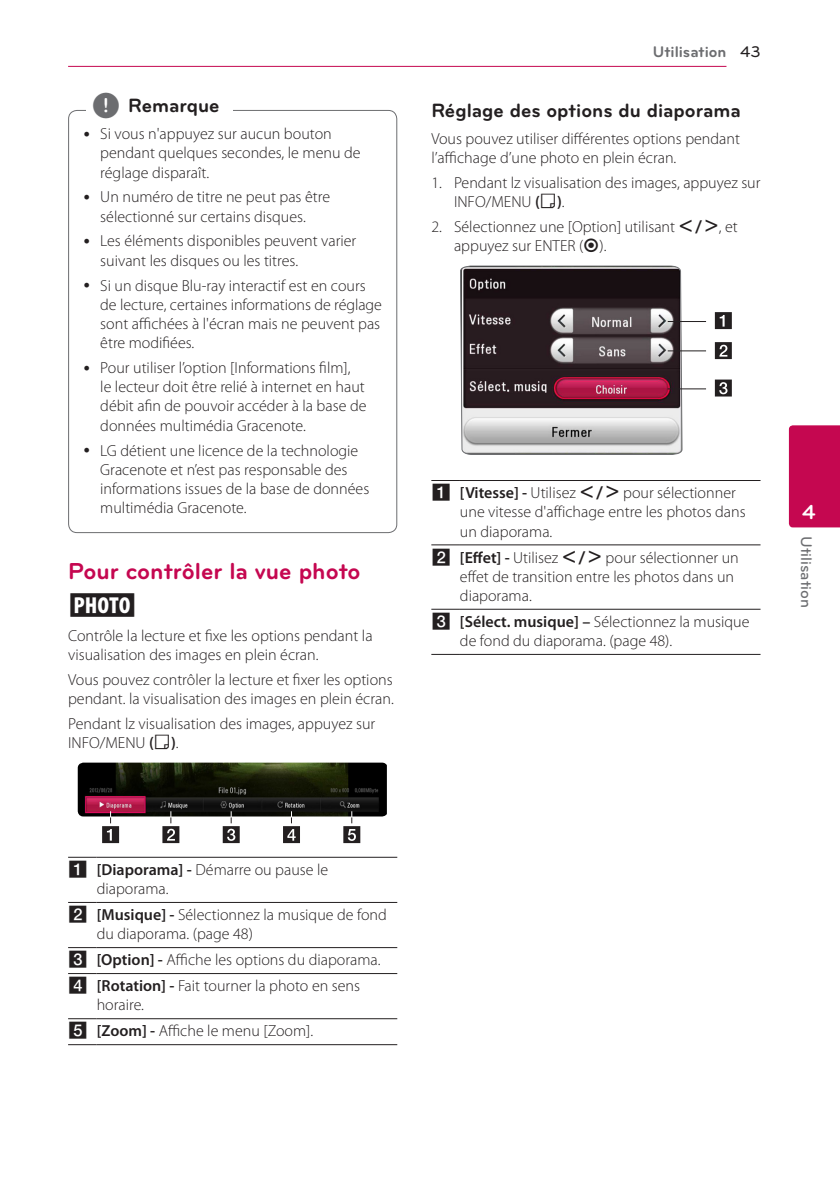
<style>
.page{position:relative;width:840px;height:1191px;background:#fff}
.page>*{position:absolute;margin:0;border:0;box-sizing:border-box;transform-origin:0 0}
.Title_2{font:700 24px "Bryant LG";color:#c50750}
.Content_text_Light{font:24px "UPSYS Common";color:#231f20}
.t1{font:700 21px "Bryant LG";color:#fff}
.Title_3{font:700 20px "Bryant LG";color:#231f20}
.Content_text_Light-2{font:300 16px/19.2px "Myriad Pro";color:#231f20}
.Content_text_SemiBol{font:300 16px/19.2px "Myriad Pro";color:#231f20}
.Content_text_Num{font:300 16px/19.2px "Myriad Pro";color:#231f20}
.t2{font:700 16px "Bryant LG";color:#6c6d70}
.t3{font:500 16px "Bryant LG";color:#6c6d70}
.Content_text_Light-3{font:16px "UPSYS Boxed Number";color:#231f20}
.s1{font-family:"UPSYS Common";font-weight:400;font-size:30px;color:#6c6d70}
.s2{font-weight:600}
.s3{font-family:"UPSYS Common";font-weight:400}
.s4{font-weight:500;color:#231f20}
</style>
<div class="page">
<hr style="left:68px;top:66px;width:658px;height:1px;background:#c50750">
<div style="left:788px;top:425px;width:51px;height:102px;background:#c50750"></div>
<img style="left:78px;top:762px;width:308px;height:54px">
<svg style="left:162px;top:811px;width:17px;height:32px"></svg>
<svg style="left:102px;top:811px;width:17px;height:32px"></svg>
<svg style="left:222px;top:811px;width:17px;height:32px"></svg>
<svg style="left:283px;top:811px;width:17px;height:32px"></svg>
<svg style="left:343px;top:811px;width:17px;height:32px"></svg>
<hr style="left:97px;top:1018px;width:300px;height:1px;background:#231f20">
<svg style="left:68px;top:1044px;width:29px;height:1px"></svg>
<svg style="left:68px;top:856px;width:29px;height:1px"></svg>
<hr style="left:97px;top:856px;width:300px;height:1px;background:#231f20">
<svg style="left:68px;top:902px;width:29px;height:1px"></svg>
<hr style="left:97px;top:902px;width:300px;height:1px;background:#231f20">
<svg style="left:68px;top:947px;width:29px;height:1px"></svg>
<hr style="left:97px;top:947px;width:300px;height:1px;background:#231f20">
<svg style="left:68px;top:973px;width:29px;height:1px"></svg>
<hr style="left:97px;top:973px;width:300px;height:1px;background:#231f20">
<svg style="left:68px;top:1018px;width:29px;height:1px"></svg>
<hr style="left:97px;top:1044px;width:300px;height:1px;background:#231f20">
<svg style="left:459px;top:65px;width:223px;height:589px"></svg>
<svg style="left:714px;top:312px;width:17px;height:17px"></svg>
<svg style="left:714px;top:379px;width:17px;height:17px"></svg>
<svg style="left:714px;top:342px;width:17px;height:17px"></svg>
<hr style="left:667px;top:321px;width:38px;height:1px;background:#231f20">
<hr style="left:667px;top:350px;width:38px;height:1px;background:#231f20">
<hr style="left:667px;top:388px;width:38px;height:1px;background:#231f20">
<svg style="left:431px;top:480px;width:28px;height:1px"></svg>
<hr style="left:459px;top:480px;width:301px;height:1px;background:#231f20">
<svg style="left:431px;top:544px;width:28px;height:1px"></svg>
<hr style="left:459px;top:544px;width:301px;height:1px;background:#231f20">
<svg style="left:431px;top:609px;width:28px;height:1px"></svg>
<hr style="left:459px;top:609px;width:301px;height:1px;background:#231f20">
<svg style="left:431px;top:654px;width:28px;height:1px"></svg>
<hr style="left:459px;top:654px;width:301px;height:1px;background:#231f20">
<p class="Title_3" style="left:92px;top:93px;width:129px"><span class="s1">,</span> Remarque</p>
<p class="Content_text_Light-2" style="left:100px;top:124px;width:261px">Si vous n'appuyez sur aucun bouton pendant quelques secondes, le menu de réglage disparaît.</p>
<p class="Content_text_Light-2" style="left:100px;top:187px;width:231px">Un numéro de titre ne peut pas être sélectionné sur certains disques.</p>
<p class="Content_text_Light-2" style="left:100px;top:231px;width:257px">Les éléments disponibles peuvent varier suivant les disques ou les titres.</p>
<p class="Content_text_Light-2" style="left:100px;top:275px;width:283px">Si un disque Blu-ray interactif est en cours de lecture, certaines informations de réglage sont affichées à l'écran mais ne peuvent pas être modifiées.</p>
<p class="Content_text_Light-2" style="left:100px;top:358px;width:267px">Pour utiliser l’option [Informations film],<br>le lecteur doit être relié à internet en haut débit afin de pouvoir accéder à la base de données multimédia Gracenote.</p>
<p class="Content_text_Light-2" style="left:100px;top:440px;width:270px">LG détient une licence de la technologie Gracenote et n’est pas responsable des informations issues de la base de données multimédia Gracenote.</p>
<p class="Title_2" style="left:68px;top:556px;width:294px">Pour contrôler la vue photo</p>
<p class="Content_text_Light" style="left:68px;top:591px;width:70px">i</p>
<p class="Content_text_Light-2" style="left:68px;top:625px;width:306px">Contrôle la lecture et fixe les options pendant la visualisation des images en plein écran.</p>
<p class="Content_text_Light-2" style="left:68px;top:669px;width:327px">Vous pouvez contrôler la lecture et fixer les options pendant. la visualisation des images en plein écran.</p>
<p class="Content_text_Num" style="left:68px;top:713px;width:308px">Pendant lz visualisation des images, appuyez sur<br>INFO/MENU <span class="s2">(</span><span class="s3">m</span><span class="s2">)</span>.</p>
<p class="t2" style="left:652px;top:42px;width:109px">Utilisation <span class="s4">43</span></p>
<p class="Title_3" style="left:431px;top:98px;width:311px">Réglage des options du diaporama</p>
<p class="Content_text_Light-2" style="left:431px;top:128px;width:310px">Vous pouvez utiliser différentes options pendant l’affichage d’une photo en plein écran.</p>
<p class="Content_text_Num" style="left:454px;top:172px;width:308px;text-indent:-23px">1. Pendant lz visualisation des images, appuyez sur<br>INFO/MENU <span class="s2">(</span><span class="s3">m</span><span class="s2">)</span>.</p>
<p class="Content_text_Num" style="left:454px;top:217px;width:285px;text-indent:-23px">2. Sélectionnez une [Option] utilisant <span class="s3">A/D</span>, et appuyez sur ENTER (<span class="s3">b</span>).</p>
<p class="Content_text_Light-3" style="left:431px;top:484px;width:21px">A</p>
<p class="Content_text_SemiBol" style="left:459px;top:483px;width:287px"><span class="s2">[Vitesse] -</span> Utilisez <span class="s3">A/D</span> pour sélectionner une vitesse d'affichage entre les photos dans un diaporama.</p>
<p class="Content_text_Light-3" style="left:431px;top:548px;width:21px">B</p>
<p class="Content_text_SemiBol" style="left:459px;top:547px;width:280px"><span class="s2">[Effet] -</span> Utilisez <span class="s3">A/D</span> pour sélectionner un effet de transition entre les photos dans un diaporama.</p>
<p class="Content_text_Light-3" style="left:431px;top:612px;width:21px">C</p>
<p class="Content_text_Light-2" style="left:459px;top:612px;width:291px"><span class="s2">[Sélect. musique] –</span> Sélectionnez la musique de fond du diaporama. (page 48).</p>
<h2 class="t1" style="left:801px;top:499px;width:15px">4</h2>
<p class="t3" style="left:815px;top:536px;width:73px;rotate:90deg">Utilisation</p>
<p class="Content_text_Light-3" style="left:68px;top:860px;width:21px">A</p>
<p class="Content_text_Light-2" style="left:97px;top:860px;width:233px"><span class="s2">[Diaporama] -</span> Démarre ou pause le diaporama.</p>
<p class="Content_text_Light-3" style="left:68px;top:905px;width:21px">B</p>
<p class="Content_text_Light-2" style="left:97px;top:905px;width:291px"><span class="s2">[Musique] -</span> Sélectionnez la musique de fond du diaporama. (page 48)</p>
<p class="Content_text_Light-3" style="left:68px;top:951px;width:21px">C</p>
<p class="Content_text_Light-2" style="left:97px;top:950px;width:285px"><span class="s2">[Option] -</span> Affiche les options du diaporama.</p>
<p class="Content_text_Light-3" style="left:68px;top:977px;width:21px">D</p>
<p class="Content_text_Light-2" style="left:97px;top:976px;width:265px"><span class="s2">[Rotation] -</span> Fait tourner la photo en sens horaire.</p>
<p class="Content_text_Light-3" style="left:68px;top:1022px;width:21px">E</p>
<p class="Content_text_Light-2" style="left:97px;top:1021px;width:218px"><span class="s2">[Zoom] -</span> Affiche le menu [Zoom].</p>
</div>
